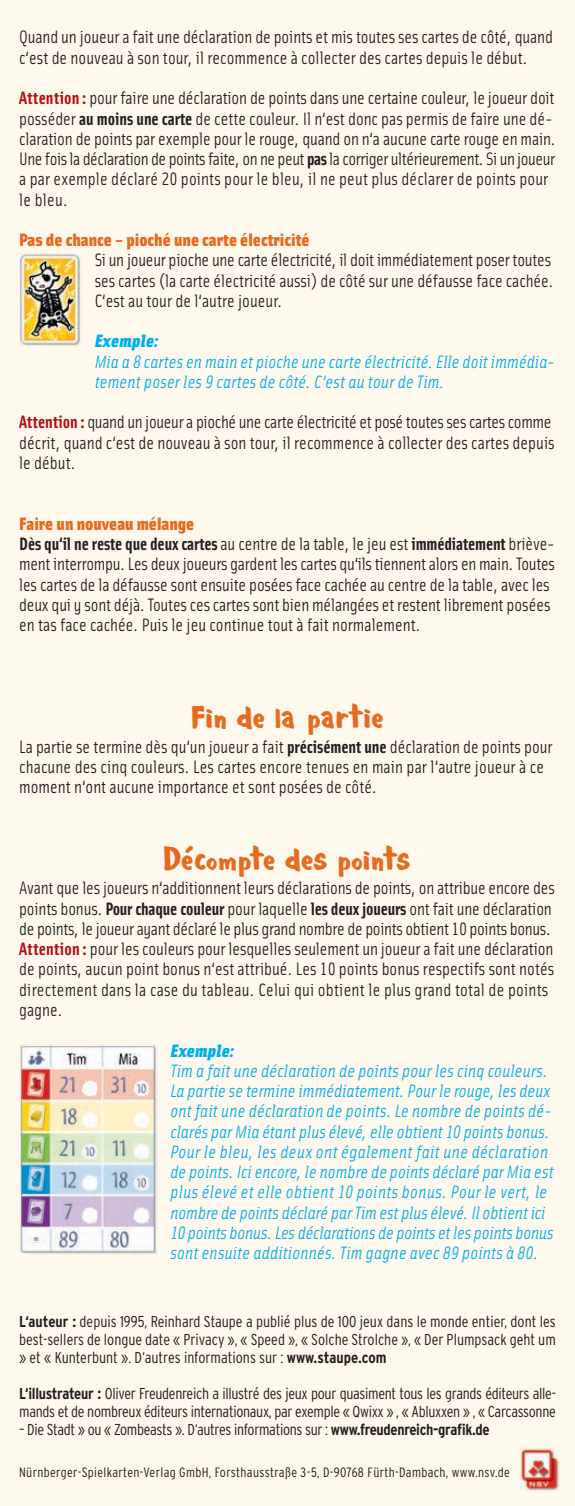
<style>
.page{position:relative;width:575px;height:1506px;background:#fff}
.page>*{position:absolute;margin:0;border:0;box-sizing:border-box;transform-origin:0 0}
.t1{font:31.5px "Cheesewiddler";letter-spacing:.005em;color:#e76b1f}
.t2{font:18px/20.2px "Solex Regular Lining";letter-spacing:-.01em;color:#231f20}
.t3{font:italic 18px/20.2px "Solex Regular Lining";letter-spacing:.005em;color:#00aeef}
.t4{font:18px "Solex Bold Lining";letter-spacing:-.01em;color:#231f20}
.t5{font:18px "Solex Black Lining";color:#e76b1f}
.t6{font:italic 18px "Solex Black Lining";letter-spacing:.01em;color:#00aeef}
.t7{font:300 condensed 15.75px/18px "Interstate";letter-spacing:-.02em;color:#231f20;text-align:justify}
.t8{font:300 condensed 13.5px "Interstate";letter-spacing:.025em;color:#231f20}
.s1{font-family:"Solex Bold Lining";color:#b11116}
.s2{font-family:"Solex Bold Lining"}
.s3{font-family:"Solex Regular Lining"}
.s4{font-weight:700}
</style>
<div class="page">
<div style="left:0;top:0;width:574px;height:1505px;background:#fff8ed"></div>
<svg style="left:525px;top:1490px;width:32px;height:1px"></svg>
<img style="left:519px;top:1447px;width:39px;height:43px">
<img style="left:19px;top:253px;width:63px;height:93px">
<img style="left:19px;top:1044px;width:138px;height:210px">
<p class="t2" style="left:19px;top:26px;width:534px">Quand un joueur a fait une déclaration de points et mis toutes ses cartes de côté, quand c‘est de nouveau à son tour, il recommence à collecter des cartes depuis le début.</p>
<p class="t2" style="left:19px;top:87px;width:536px"><span class="s1">Attention :</span> pour faire une déclaration de points dans une certaine couleur, le joueur doit</p>
<p class="t2" style="left:19px;top:107px;width:534px">posséder <span class="s2">au moins une carte</span> de cette couleur. Il n‘est donc pas permis de faire une dé-</p>
<p class="t2" style="left:19px;top:128px;width:537px">claration de points par exemple pour le rouge, quand on n‘a aucune carte rouge en main.</p>
<p class="t2" style="left:19px;top:148px;width:537px">Une foisla déclaration de pointsfaite, on ne peut <span class="s2">pas</span>la corriger ultérieurement. Si un joueur a par exemple déclaré 20 points pour le bleu, il ne peut plus déclarer de points pour le bleu.</p>
<p class="t5" style="left:19px;top:227px;width:291px">Pas de chance – pioché une carte électricité</p>
<p class="t2" style="left:95px;top:249px;width:460px">Si un joueur pioche une carte électricité, il doit immédiatement poser toutes ses cartes (la carte électricité aussi) de côté sur une défausse face cachée.<br>C‘est au tour de l‘autre joueur.</p>
<p class="t6" style="left:95px;top:328px;width:65px">Exemple:</p>
<p class="t3" style="left:95px;top:350px;width:461px">Mia a 8 cartes en main et pioche une carte électricité. Elle doit immédia&shy;tement poser les 9 cartes de côté. C‘est au tour de Tim.</p>
<p class="t2" style="left:19px;top:411px;width:536px"><span class="s1">Attention :</span> quand un joueur a pioché une carte électricité et posé toutes ses cartes comme décrit, quand c‘est de nouveau à son tour, il recommence à collecter des cartes depuis le début.</p>
<p class="t5" style="left:19px;top:511px;width:176px">Faire un nouveau mélange</p>
<p class="t4" style="left:19px;top:532px;width:536px">Dès qu‘il ne reste que deux cartes <span class="s3">au centre de la table, le jeu est</span> immédiatement <span class="s3">briève-</span></p>
<p class="t2" style="left:19px;top:553px;width:537px">ment interrompu. Les deux joueurs gardent les cartes qu‘ils tiennent alors en main. Toutes les cartes de la défausse sont ensuite posées face cachée au centre de la table, avec les deux qui y sont déjà. Toutes ces cartes sont bien mélangées et restent librement posées en tas face cachée. Puis le jeu continue tout à fait normalement.</p>
<p class="t1" style="left:191px;top:700px;width:193px">Fin de la partie</p>
<p class="t2" style="left:19px;top:735px;width:534px">La partie se termine dès qu‘un joueur a fait <span class="s2">précisément une</span> déclaration de points pour chacune des cinq couleurs. Les cartes encore tenues en main par l‘autre joueur à ce moment n‘ont aucune importance et sont posées de côté.</p>
<p class="t1" style="left:164px;top:842px;width:248px">De´compte des points</p>
<p class="t2" style="left:19px;top:877px;width:536px">Avant que les joueurs n‘additionnent leurs déclarations de points, on attribue encore des</p>
<p class="t2" style="left:19px;top:897px;width:533px">points bonus. <span class="s2">Pour chaque couleur</span> pour laquelle <span class="s2">les deux joueurs</span> ont fait une déclaration de points, le joueur ayant déclaré le plus grand nombre de points obtient 10 points bonus.</p>
<p class="t2" style="left:19px;top:938px;width:536px"><span class="s1">Attention :</span> pour les couleurs pour lesquelles seulement un joueur a fait une déclaration de points, aucun point bonus n‘est attribué. Les 10 points bonus respectifs sont notés directement dans la case du tableau. Celui qui obtient le plus grand total de points gagne.</p>
<p class="t6" style="left:170px;top:1037px;width:65px">Exemple:</p>
<p class="t3" style="left:170px;top:1059px;width:382px">Tim a fait une déclaration de points pour les cinq couleurs.<br>La partie se termine immédiatement. Pour le rouge, les deux ont fait une déclaration de points. Le nombre de points dé-</p>
<p class="t3" style="left:170px;top:1120px;width:384px">clarés par Mia étant plus élevé, elle obtient 10 points bonus.<br>Pour le bleu, les deux ont également fait une déclaration de points. Ici encore, le nombre de points déclaré par Mia est plus élevé et elle obtient 10 points bonus. Pour le vert, le</p>
<p class="t3" style="left:170px;top:1201px;width:376px">nombre de points déclaré par Tim est plus élevé. Il obtient ici</p>
<p class="t3" style="left:170px;top:1221px;width:384px">10 points bonus. Les déclarations de points et les points bonus sont ensuite additionnés. Tim gagne avec 89 points à 80.</p>
<p class="t7" style="left:19px;top:1311px;width:537px"><span class="s4">L‘auteur :</span> depuis 1995, Reinhard Staupe a publié plus de 100 jeux dans le monde entier, dont les best-sellers de longue date « Privacy », « Speed », « Solche Strolche », « Der Plumpsack geht um » et « Kunterbunt ». D‘autres informations sur : <span class="s4">www.staupe.com</span></p>
<p class="t7" style="left:19px;top:1383px;width:537px"><span class="s4">L‘illustrateur :</span> Oliver Freudenreich a illustré des jeux pour quasiment tous les grands éditeurs alle&shy;mands et de nombreux éditeurs internationaux, par exemple « Qwixx » , « Abluxxen » , « Carcassonne</p>
<p class="t7" style="left:19px;top:1419px;width:471px">– Die Stadt » ou « Zombeasts ». D‘autres informations sur : <span class="s4">www.freudenreich-grafik.de</span></p>
<p class="t8" style="left:19px;top:1464px;width:491px">Nürnberger-Spielkarten-Verlag GmbH, Forsthausstraße 3-5, D-90768 Fürth-Dambach, www.nsv.de</p>
</div>
